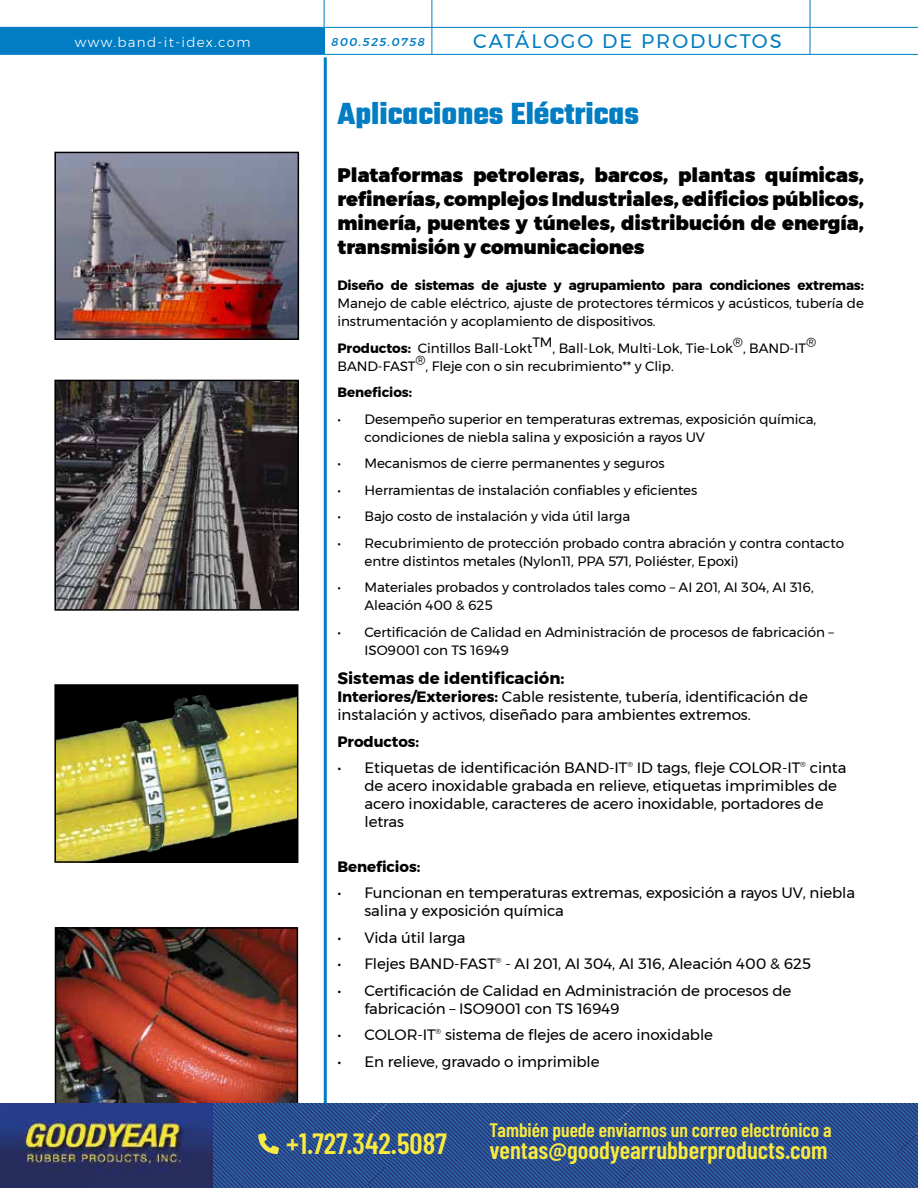
<style>
.page{position:relative;width:918px;height:1188px;background:#fff}
.page>*{position:absolute;margin:0;border:0;box-sizing:border-box;transform-origin:0 0}
.t1{font:700 33px "Teko";color:#007dc3}
.t2{font:600 29.25px "Barlow Condensed";color:#faea3f}
.t3{font:600 24.75px "Barlow Condensed";color:#faea3f}
.t4{font:900 19.5px/24px "Montserrat";letter-spacing:-.005em;color:#000;text-align:justify}
.t5{font:600 19.5px "Barlow Condensed";color:#faea3f}
.t6{font:19.5px "Montserrat";letter-spacing:.1em;color:#007dc3}
.t7{font:700 16.5px "Montserrat";color:#000}
.t8{font:15px/18px "Montserrat";letter-spacing:-.005em;color:#000}
.t9{font:700 15px "Montserrat";letter-spacing:-.005em;color:#000}
.t10{font:13.5px/18px "Montserrat";letter-spacing:-.005em;color:#000}
.t11{font:700 13.5px "Montserrat";letter-spacing:-.015em;color:#000}
.t12{font:300 13.5px "Montserrat";letter-spacing:.1em;color:#fff}
.t13{font:italic 500 11.25px "Montserrat";letter-spacing:.1em;color:#007dc3}
.s1{font-weight:700}
</style>
<div class="page">
<hr style="left:0;top:54px;width:918px;height:1px;background:#007dc3">
<div style="left:0;top:27px;width:325px;height:27px;background:#007dc3"></div>
<hr style="left:324px;top:0;width:1px;height:54px;background:#007dc3">
<hr style="left:432px;top:0;width:1px;height:54px;background:#007dc3">
<hr style="left:810px;top:0;width:1px;height:54px;background:#007dc3">
<hr style="left:0;top:27px;width:918px;height:1px;background:#007dc3">
<img style="left:58px;top:930px;width:237px;height:173px">
<div style="left:55px;top:927px;width:243px;height:183px;border:2px solid #000"></div>
<img style="left:57px;top:155px;width:239px;height:182px">
<div style="left:54px;top:152px;width:245px;height:188px;border:2px solid #000"></div>
<img style="left:56px;top:686px;width:240px;height:175px">
<div style="left:54px;top:684px;width:244px;height:179px;border:1px solid #000"></div>
<img style="left:57px;top:383px;width:239px;height:225px">
<div style="left:54px;top:380px;width:245px;height:231px;border:2px solid #000"></div>
<hr style="left:324px;top:57px;width:3px;height:1080px;background:#007dc3">
<svg style="left:213px;top:1103px;width:705px;height:85px"></svg>
<svg style="left:258px;top:1133px;width:21px;height:21px"></svg>
<img style="left:0;top:1103px;width:213px;height:85px">
<p class="t12" style="left:75px;top:32px;width:177px">www.band-it-idex.com</p>
<p class="t13" style="left:331px;top:33px;width:95px">800.525.0758</p>
<h3 class="t6" style="left:473px;top:27px;width:310px">CATÁLOGO DE PRODUCTOS</h3>
<h1 class="t1" style="left:338px;top:92px;width:303px">Aplicaciones Eléctricas</h1>
<h3 class="t4" style="left:338px;top:164px;width:528px">Plataformas petroleras, barcos, plantas químicas, refinerías, complejos Industriales, edificios públicos, minería, puentes y túneles, distribución de energía, transmisión y comunicaciones</h3>
<p class="t11" style="left:338px;top:275px;width:528px">Diseño de sistemas de ajuste y agrupamiento para condiciones extremas:</p>
<p class="t10" style="left:338px;top:294px;width:528px">Manejo de cable eléctrico, ajuste de protectores térmicos y acústicos, tubería de instrumentación y acoplamiento de dispositivos.</p>
<p class="t10" style="left:338px;top:339px;width:480px"><span class="s1">Productos:</span> Cintillos Ball-LoktTM, Ball-Lok, Multi-Lok, Tie-Lok®, BAND-IT®<br>BAND-FAST®, Fleje con o sin recubrimiento** y Clip.</p>
<p class="t11" style="left:338px;top:382px;width:76px">Beneficios:</p>
<p class="t10" style="left:365px;top:410px;width:453px;text-indent:-27px">• Desempeño superior en temperaturas extremas, exposición química, condiciones de niebla salina y exposición a rayos UV</p>
<p class="t10" style="left:338px;top:454px;width:329px">• Mecanismos de cierre permanentes y seguros</p>
<p class="t10" style="left:338px;top:481px;width:361px">• Herramientas de instalación confiables y eficientes</p>
<p class="t10" style="left:338px;top:507px;width:294px">• Bajo costo de instalación y vida útil larga</p>
<p class="t10" style="left:365px;top:534px;width:481px;text-indent:-27px">• Recubrimiento de protección probado contra abración y contra contacto entre distintos metales (Nylon11, PPA 571, Poliéster, Epoxi)</p>
<p class="t10" style="left:365px;top:578px;width:451px;text-indent:-27px">• Materiales probados y controlados tales como – AI 201, AI 304, AI 316,<br>Aleación 400 &amp; 625</p>
<p class="t10" style="left:365px;top:623px;width:471px;text-indent:-27px">• Certificación de Calidad en Administración de procesos de fabricación –<br>ISO9001 con TS 16949</p>
<p class="t7" style="left:338px;top:665px;width:229px">Sistemas de identificación:</p>
<p class="t8" style="left:338px;top:688px;width:472px"><span class="s1">Interiores/Exteriores:</span> Cable resistente, tubería, identificación de instalación y activos, diseñado para ambientes extremos.</p>
<p class="t9" style="left:338px;top:730px;width:83px">Productos:</p>
<p class="t8" style="left:364px;top:759px;width:484px;text-indent:-27px">• Etiquetas de identificación BAND-IT<sup>®</sup> ID tags, fleje COLOR-IT<sup>®</sup> cinta de acero inoxidable grabada en relieve, etiquetas imprimibles de acero inoxidable, caracteres de acero inoxidable, portadores de letras</p>
<p class="t9" style="left:337px;top:855px;width:84px">Beneficios:</p>
<p class="t8" style="left:364px;top:884px;width:492px;text-indent:-27px">• Funcionan en temperaturas extremas, exposición a rayos UV, niebla salina y exposición química</p>
<p class="t8" style="left:337px;top:928px;width:130px">• Vida útil larga</p>
<p class="t8" style="left:337px;top:955px;width:475px">• Flejes BAND-FAST<sup>®</sup> - AI 201, AI 304, AI 316, Aleación 400 &amp; 625</p>
<p class="t8" style="left:365px;top:981px;width:428px;text-indent:-27px">• Certificación de Calidad en Administración de procesos de fabricación – ISO9001 con TS 16949</p>
<p class="t8" style="left:338px;top:1026px;width:377px">• COLOR-IT<sup>®</sup> sistema de flejes de acero inoxidable</p>
<p class="t8" style="left:338px;top:1052px;width:264px">• En relieve, gravado o imprimible</p>
<h2 class="t2" style="left:286px;top:1122px;width:162px">+1.727.342.5087</h2>
<h3 class="t5" style="left:490px;top:1116px;width:344px">También puede enviarnos un correo electrónico a</h3>
<h3 class="t3" style="left:490px;top:1132px;width:340px">ventas@goodyearrubberproducts.com</h3>
</div>
